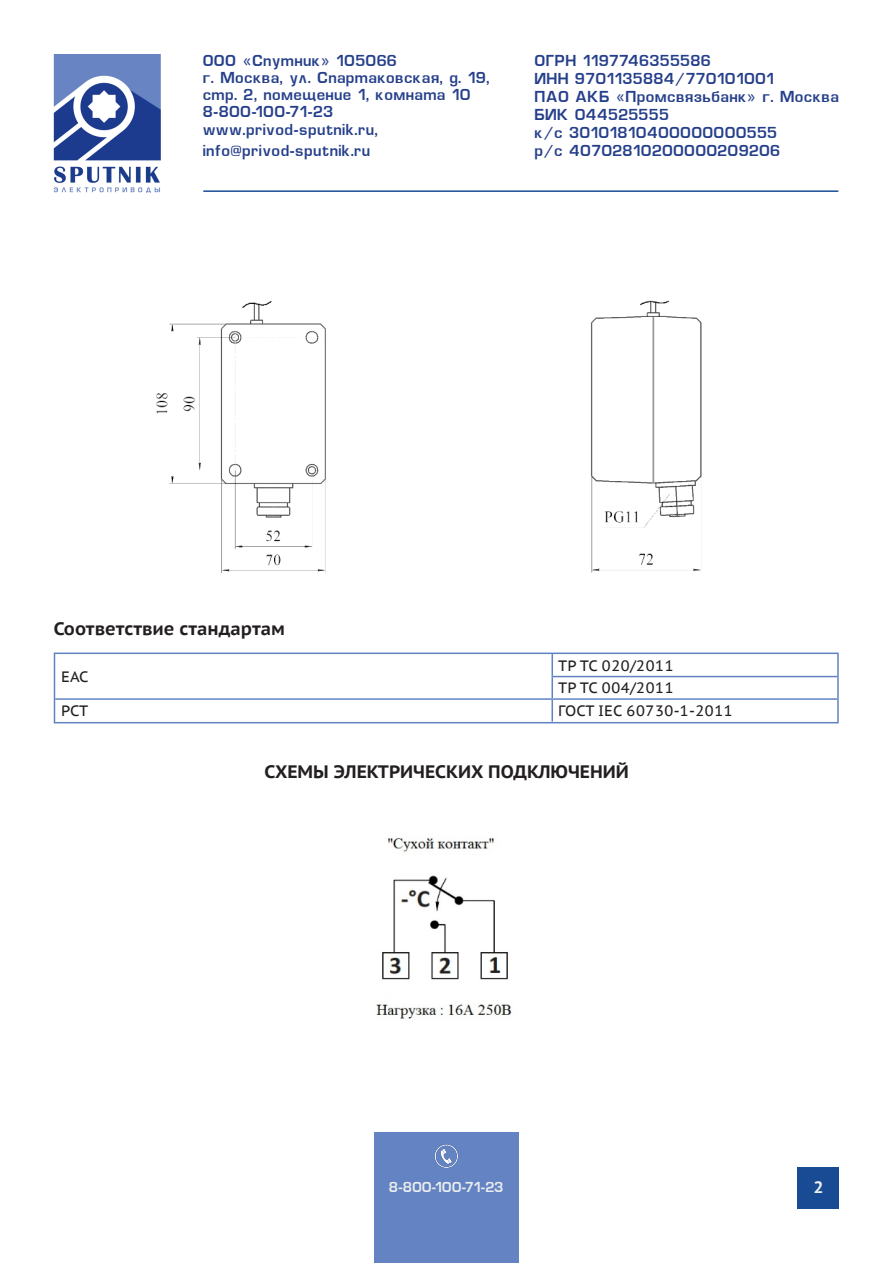
<style>
.page{position:relative;width:893px;height:1263px;background:#fff}
.page>*{position:absolute;margin:0;border:0;box-sizing:border-box;transform-origin:0 0}
.t1{font:700 18px "PT Sans Caption";color:#231f20}
.t2{font:16.5px/17.2px "EUROSTYLECYR";letter-spacing:.1em;color:#253f8b}
.t3{font:700 16.5px "PT Sans Caption";color:#eceeef}
.t4{font:15px "PT Sans Caption";color:#231f20}
.t5{font:15px "EUROSTYLECYR";letter-spacing:.08em;color:#eceeef}
.s1{font-family:"PT Sans"}
</style>
<div class="page">
<img style="left:376px;top:837px;width:136px;height:182px">
<div style="left:798px;top:1168px;width:41px;height:41px;background:#184b93"></div>
<div style="left:374px;top:1132px;width:144px;height:131px;background:#6383c2"></div>
<img style="left:434px;top:1145px;width:24px;height:23px">
<img style="left:156px;top:301px;width:170px;height:273px">
<hr style="left:55px;top:698px;width:497px;height:2px;background:#6182c1">
<hr style="left:551px;top:676px;width:286px;height:1px;background:#6182c1">
<hr style="left:552px;top:698px;width:285px;height:2px;background:#6182c1">
<hr style="left:551px;top:677px;width:2px;height:21px;background:#6182c1">
<hr style="left:551px;top:700px;width:2px;height:21px;background:#6182c1">
<hr style="left:551px;top:654px;width:2px;height:22px;background:#6182c1">
<div style="left:54px;top:652px;width:785px;height:71px;border:2px solid #6182c1"></div>
<img style="left:591px;top:300px;width:111px;height:273px">
<img style="left:54px;top:54px;width:107px;height:139px">
<hr style="left:203px;top:190px;width:635px;height:2px;background:#184b93">
<p class="t2" style="left:203px;top:52px;width:194px">ООО <span class="s1">«</span>Спутник<span class="s1">»</span> 105066</p>
<p class="t2" style="left:203px;top:69px;width:287px">г. Москва, ул. Спартаковская, д. 19, стр. 2, помещение 1, комната 10</p>
<p class="t2" style="left:203px;top:104px;width:131px">8-800-100-71-23</p>
<p class="t2" style="left:203px;top:121px;width:175px">www.privod-sputnik.ru,</p>
<p class="t2" style="left:203px;top:142px;width:168px">info@privod-sputnik.ru</p>
<p class="t2" style="left:535px;top:52px;width:176px">ОГРН 1197746355586</p>
<p class="t2" style="left:535px;top:70px;width:240px">ИНН 9701135884/770101001</p>
<p class="t2" style="left:535px;top:88px;width:305px">ПАО АКБ <span class="s1">«</span>Промсвязьбанк<span class="s1">»</span> г. Москва</p>
<p class="t2" style="left:535px;top:106px;width:135px">БИК 044525555</p>
<p class="t2" style="left:535px;top:124px;width:243px">к/с 30101810400000000555</p>
<p class="t2" style="left:535px;top:142px;width:246px">р/с 40702810200000209206</p>
<p class="t1" style="left:54px;top:616px;width:233px">Соответствие стандартам</p>
<p class="t4" style="left:61px;top:667px;width:29px">EAC</p>
<p class="t4" style="left:558px;top:655px;width:117px">ТР ТС 020/2011</p>
<p class="t4" style="left:558px;top:678px;width:117px">ТР ТС 004/2011</p>
<p class="t4" style="left:61px;top:700px;width:29px">РСТ</p>
<p class="t4" style="left:558px;top:700px;width:176px">ГОСТ IEC 60730-1-2011</p>
<p class="t1" style="left:264px;top:760px;width:366px">СХЕМЫ ЭЛЕКТРИЧЕСКИХ ПОДКЛЮЧЕНИЙ</p>
<p class="t5" style="left:390px;top:1180px;width:115px">8-800-100-71-23</p>
<p class="t3" style="left:813px;top:1176px;width:12px">2</p>
</div>
